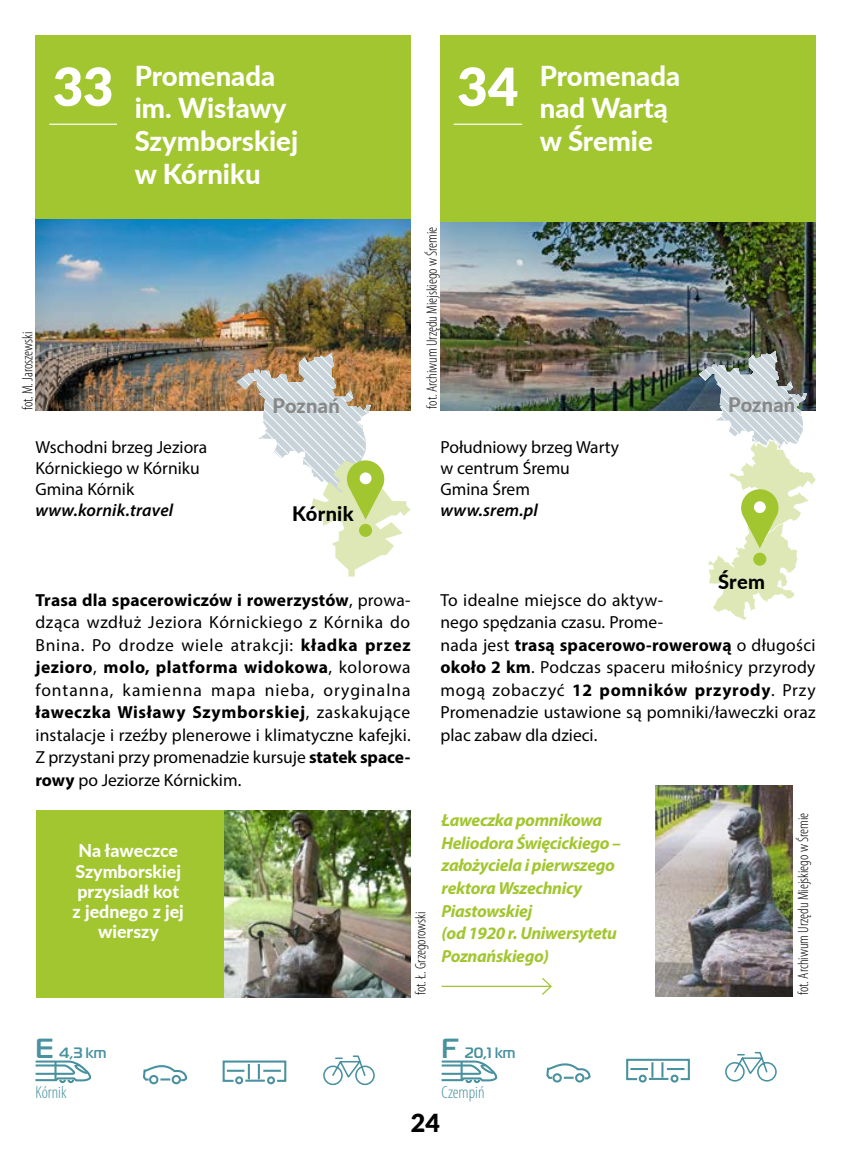
<style>
.page{position:relative;width:851px;height:1170px;background:#fff}
.page>*{position:absolute;margin:0;border:0;box-sizing:border-box;transform-origin:0 0}
.t1{font:900 52.5px "Lato";color:#fff}
.t2{font:800 27.5px/32.5px "Lato";color:#fff}
.t3{font:900 25px "Lato";color:#000}
.t4{font:800 20px "Lato";letter-spacing:.01em;color:#878787}
.t5{font:800 20px "Lato";letter-spacing:.015em;color:#000}
.t6{font:800 17.75px/20.2px "Lato";color:#fff;text-align:center}
.t7{font:17.5px/22.5px "Myriad Pro";color:#000}
.t8{font:italic 700 17.5px/22.5px "Myriad Pro";letter-spacing:-.02em;color:#a2c62f}
.t9{font:italic 600 17.5px "Myriad Pro";letter-spacing:.01em;color:#000}
.t10{font:300 condensed 17.5px "Myriad Pro";color:#48919f}
.t11{font:300 condensed 15px "Myriad Pro";color:#000}
.t12{font:700 15px "Magistral TT";color:#48919f}
.s1{font-weight:700}
.s2{font-size:27.5px}
</style>
<div class="page">
<div style="left:35px;top:35px;width:375px;height:375px;background:#a2c62f"></div>
<hr style="left:49px;top:124px;width:68px;height:1px;background:#fff">
<img style="left:36px;top:219px;width:374px;height:191px">
<svg style="left:143px;top:1065px;width:45px;height:17px"></svg>
<div style="left:149px;top:1074px;width:9px;height:10px;border:2px solid #48919f;border-radius:50%"></div>
<div style="left:172px;top:1074px;width:9px;height:10px;border:2px solid #48919f;border-radius:50%"></div>
<div style="left:235px;top:1076px;width:8px;height:8px;border:2px solid #48919f;border-radius:50%"></div>
<div style="left:267px;top:1076px;width:8px;height:8px;border:2px solid #48919f;border-radius:50%"></div>
<svg style="left:222px;top:1060px;width:65px;height:22px"></svg>
<img style="left:223px;top:810px;width:187px;height:187px">
<div style="left:36px;top:810px;width:187px;height:187px;background:#a2c62f"></div>
<svg style="left:35px;top:1060px;width:57px;height:24px"></svg>
<hr style="left:54px;top:1061px;width:3px;height:19px;background:#48919f">
<svg style="left:237px;top:352px;width:173px;height:224px"></svg>
<div style="left:359px;top:472px;width:12px;height:12px;background:#fff;border-radius:50%"></div>
<div style="left:440px;top:35px;width:375px;height:375px;background:#a2c62f"></div>
<hr style="left:453px;top:124px;width:69px;height:1px;background:#fff">
<img style="left:441px;top:223px;width:374px;height:187px">
<hr style="left:441px;top:985px;width:110px;height:1px;background:#a2c62f">
<svg style="left:540px;top:978px;width:12px;height:17px"></svg>
<img style="left:655px;top:785px;width:137px;height:210px">
<svg style="left:698px;top:350px;width:118px;height:270px"></svg>
<div style="left:753px;top:501px;width:12px;height:12px;background:#fff;border-radius:50%"></div>
<svg style="left:441px;top:1060px;width:57px;height:24px"></svg>
<svg style="left:546px;top:1063px;width:45px;height:17px"></svg>
<div style="left:552px;top:1073px;width:9px;height:9px;border:2px solid #48919f;border-radius:50%"></div>
<div style="left:575px;top:1073px;width:9px;height:9px;border:2px solid #48919f;border-radius:50%"></div>
<div style="left:638px;top:1074px;width:8px;height:8px;border:2px solid #48919f;border-radius:50%"></div>
<div style="left:670px;top:1074px;width:8px;height:8px;border:2px solid #48919f;border-radius:50%"></div>
<svg style="left:626px;top:1058px;width:64px;height:23px"></svg>
<svg style="left:725px;top:1051px;width:52px;height:31px"></svg>
<svg style="left:323px;top:1055px;width:52px;height:30px"></svg>
<h1 class="t1" style="left:53px;top:47px;width:62px">33</h1>
<h2 class="t2" style="left:135px;top:58px;width:165px">Promenada im. Wisławy<br>Szymborskiej w Kórniku</h2>
<p class="t11" style="left:19px;top:410px;width:80px;rotate:-90deg">fot. M. Jaroszewski</p>
<p class="t4" style="left:272px;top:391px;width:69px">Poznań</p>
<p class="t7" style="left:35px;top:436px;width:173px;line-height:21px">Wschodni brzeg Jeziora<br>Kórnickiego w Kórniku<br>Gmina Kórnik</p>
<p class="t9" style="left:35px;top:498px;width:139px">www.kornik.travel</p>
<p class="t5" style="left:292px;top:498px;width:63px">Kórnik</p>
<h1 class="t1" style="left:457px;top:47px;width:63px">34</h1>
<h2 class="t2" style="left:539px;top:58px;width:142px">Promenada nad Wartą w Śremie</h2>
<p class="t11" style="left:423px;top:408px;width:183px;rotate:-90deg">fot. Archiwum Urzędu Miejskiego w Śremie</p>
<p class="t7" style="left:440px;top:436px;width:180px;line-height:21px">Południowy brzeg Warty w centrum Śremu<br>Gmina Śrem</p>
<p class="t9" style="left:440px;top:499px;width:99px">www.srem.pl</p>
<p class="t4" style="left:728px;top:390px;width:69px">Poznań</p>
<p class="t7" style="left:35px;top:588px;width:377px;text-align:justify"><span class="s1">Trasa dla spacerowiczów i rowerzystów</span>, prowa&shy;dząca wzdłuż Jeziora Kórnickiego z Kórnika do Bnina. Po drodze wiele atrakcji: <span class="s1">kładka przez jezioro</span>, <span class="s1">molo, platforma widokowa</span>, kolorowa fontanna, kamienna mapa nieba, oryginalna <span class="s1">ławeczka Wisławy Szymborskiej</span>, zaskakujące instalacje i rzeźby plenerowe i klimatyczne kafejki.<br>Z przystani przy promenadzie kursuje <span class="s1">statek space&shy;rowy</span> po Jeziorze Kórnickim.</p>
<p class="t5" style="left:718px;top:566px;width:49px">Śrem</p>
<p class="t7" style="left:440px;top:588px;width:376px">To idealne miejsce do aktyw-<br>nego spędzania czasu. Prome-<br>nada jest <span class="s1">trasą spacerowo-rowerową</span> o długości <span class="s1">około 2 km</span>. Podczas spaceru miłośnicy przyrody mogą zobaczyć <span class="s1">12 pomników przyrody</span>. Przy Promenadzie ustawione są pomniki/ławeczki oraz plac zabaw dla dzieci.</p>
<p class="t6" style="left:73px;top:839px;width:113px">Na ławeczce<br>Szymborskiej przysiadł kot z jednego z jej wierszy</p>
<p class="t12" style="left:35px;top:1042px;width:72px"><span class="s2">E</span> 4,3 km</p>
<p class="t10" style="left:35px;top:1081px;width:33px">Kórnik</p>
<p class="t11" style="left:411px;top:994px;width:85px;rotate:-90deg">fot. Ł. Grzegorowski</p>
<p class="t8" style="left:441px;top:808px;width:181px">Ławeczka pomnikowa<br>Heliodora Święcickiego – założyciela i pierwszego rektora Wszechnicy<br>Piastowskiej<br>(od 1920 r. Uniwersytetu<br>Poznańskiego)</p>
<p class="t11" style="left:794px;top:994px;width:183px;rotate:-90deg">fot. Archiwum Urzędu Miejskiego w Śremie</p>
<p class="t12" style="left:441px;top:1042px;width:75px"><span class="s2">F</span> 20,1 km</p>
<p class="t10" style="left:441px;top:1081px;width:45px">Czempiń</p>
<h3 class="t3" style="left:411px;top:1103px;width:31px">24</h3>
</div>
